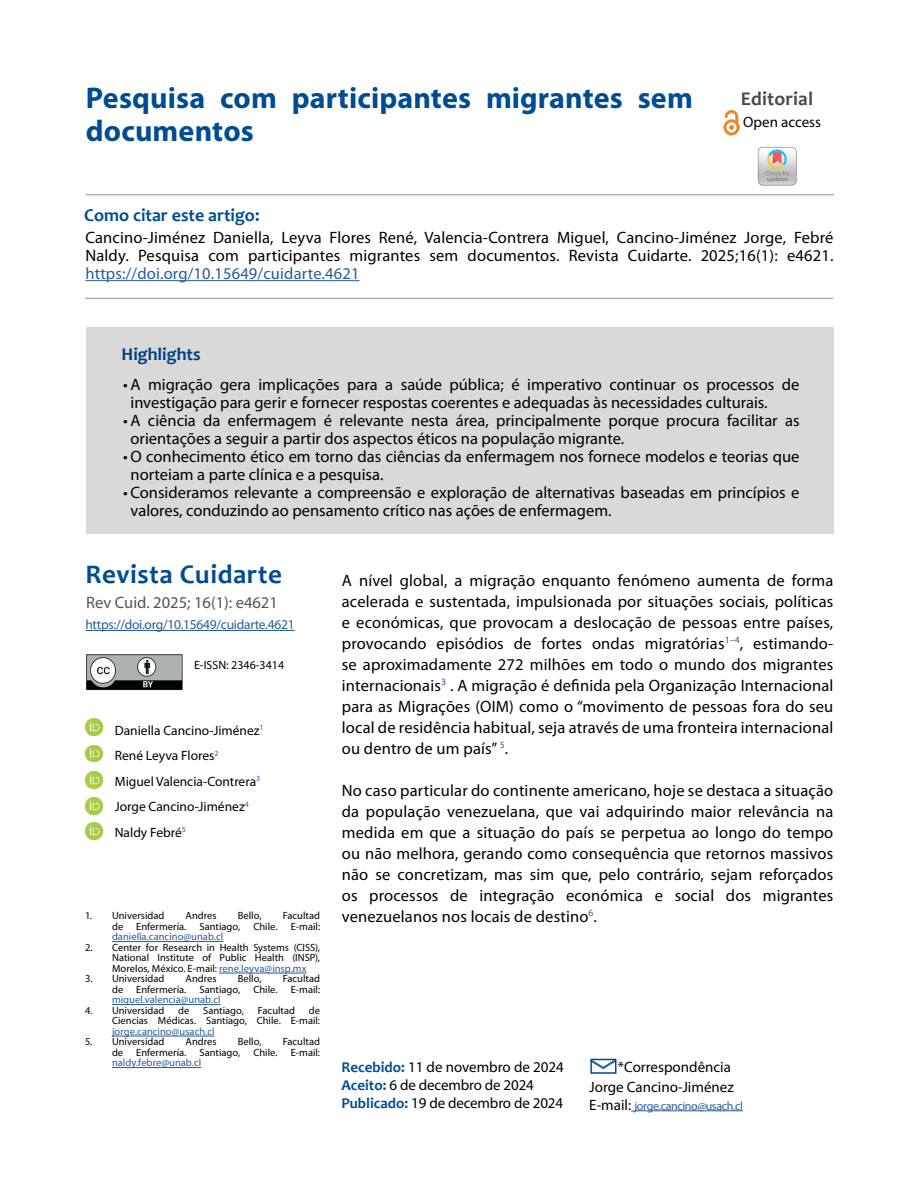
<style>
.page{position:relative;width:918px;height:1188px;background:#fff}
.page>*{position:absolute;margin:0;border:0;box-sizing:border-box;transform-origin:0 0}
.t1{font:700 30px/33px "Myriad Pro";letter-spacing:.005em;color:#004c93}
.t2{font:700 27px "Candara";letter-spacing:.02em;color:#004c93}
.t3{font:700 19.5px "Candara";letter-spacing:.01em;color:#4a4a49}
.t4{font:700 18px "Candara";color:#004c93}
.t5{font:16.5px/21px "Myriad Pro";color:#000}
.t6{font:16.5px "Myriad Pro";letter-spacing:.01em;color:#275b9b}
.t7{font:16.5px "Myriad Pro";color:#555454}
.t8{font:15px/18px "Myriad Pro";color:#000}
.t9{font:13.5px/25.5px "Myriad Pro";color:#000}
.t10{font:13.5px "Myriad Pro";letter-spacing:-.02em;color:#275b9b}
.t11{font:12px "Myriad Pro";letter-spacing:-.03em;color:#275b9b}
.t12{font:12px "Myriad Pro";color:#000}
.t13{font:10.5px/10.5px "Myriad Pro";color:#000;text-align:right}
.t14{font:10.5px "Myriad Pro";color:#275b9b}
.s1{color:#275b9b}
.s2{font-family:"Candara";font-weight:700;color:#004c93}
.s3{font-size:15px;color:#000}
</style>
<div class="page">
<hr style="left:85px;top:298px;width:748px;height:1px;background:#999898">
<hr style="left:86px;top:194px;width:748px;height:1px;background:#999898">
<hr style="left:85px;top:280px;width:275px;height:1px;background:#275b9b">
<hr style="left:85px;top:630px;width:210px;height:1px;background:#275b9b">
<hr style="left:112px;top:941px;width:111px;height:1px;background:#275b9b">
<hr style="left:219px;top:973px;width:88px;height:1px;background:#275b9b">
<hr style="left:112px;top:1004px;width:109px;height:1px;background:#275b9b">
<hr style="left:112px;top:1036px;width:103px;height:1px;background:#275b9b">
<hr style="left:112px;top:1067px;width:89px;height:1px;background:#275b9b">
<hr style="left:634px;top:1111px;width:109px;height:1px;background:#275b9b">
<svg style="left:590px;top:1059px;width:26px;height:10px"></svg>
<img style="left:723px;top:110px;width:17px;height:26px">
<img style="left:757px;top:146px;width:40px;height:40px">
<img style="left:86px;top:654px;width:97px;height:36px">
<img style="left:85px;top:719px;width:17px;height:17px">
<img style="left:85px;top:771px;width:17px;height:17px">
<img style="left:85px;top:798px;width:17px;height:16px">
<img style="left:85px;top:745px;width:17px;height:17px">
<img style="left:85px;top:823px;width:17px;height:16px">
<div style="left:86px;top:327px;width:748px;height:206px;background:#d9d9d9"></div>
<h1 class="t1" style="left:86px;top:80px;width:608px">Pesquisa com participantes migrantes sem documentos</h1>
<p class="t3" style="left:741px;top:87px;width:74px">Editorial</p>
<p class="t8" style="left:743px;top:113px;width:79px">Open access</p>
<p class="t4" style="left:84px;top:204px;width:177px">Como citar este artigo:</p>
<p class="t5" style="left:85px;top:228px;width:749px;line-height:18px">Cancino-Jiménez Daniella, Leyva Flores René, Valencia-Contrera Miguel, Cancino-Jiménez Jorge, Febré<br>Naldy. Pesquisa com participantes migrantes sem documentos. Revista Cuidarte. 2025;16(1): e4621.</p>
<p class="t6" style="left:85px;top:263px;width:276px">https://doi.org/10.15649/cuidarte.4621</p>
<p class="t4" style="left:122px;top:342px;width:81px">Highlights</p>
<p class="t5" style="left:131px;top:375px;width:670px;line-height:18px;text-indent:-8px">• A migração gera implicações para a saúde pública; é imperativo continuar os processos de investigação para gerir e fornecer respostas coerentes e adequadas às necessidades culturais.</p>
<p class="t5" style="left:131px;top:411px;width:671px;line-height:18px;text-indent:-8px">• A ciência da enfermagem é relevante nesta área, principalmente porque procura facilitar as orientações a seguir a partir dos aspectos éticos na população migrante.</p>
<p class="t5" style="left:131px;top:447px;width:670px;line-height:18px;text-indent:-8px">• O conhecimento ético em torno das ciências da enfermagem nos fornece modelos e teorias que norteiam a parte clínica e a pesquisa.</p>
<p class="t5" style="left:131px;top:483px;width:670px;line-height:18px;text-indent:-8px">• Consideramos relevante a compreensão e exploração de alternativas baseadas em princípios e valores, conduzindo ao pensamento crítico nas ações de enfermagem.</p>
<h2 class="t2" style="left:85px;top:557px;width:198px">Revista Cuidarte</h2>
<p class="t7" style="left:86px;top:593px;width:193px">Rev Cuid. 2025; 16(1): e4621</p>
<p class="t10" style="left:85px;top:616px;width:211px">https://doi.org/10.15649/cuidarte.4621</p>
<p class="t12" style="left:194px;top:658px;width:92px">E-ISSN: 2346-3414</p>
<p class="t9" style="left:115px;top:717px;width:150px">Daniella Cancino-Jiménez<sup>1<br></sup>René Leyva Flores<sup>2<br></sup>Miguel Valencia-Contrera<sup>3<br></sup>Jorge Cancino-Jiménez<sup>4<br></sup>Naldy Febré<sup>5</sup></p>
<p class="t13" style="left:112px;top:911px;width:210px">Facultad<br>de Enfermería. Santiago, Chile. E-mail:</p>
<p class="t14" style="left:112px;top:931px;width:113px">daniella.cancino@unab.cl</p>
<p class="t13" style="left:112px;top:942px;width:210px;text-align:justify;text-indent:-27px">2. Center for Research in Health Systems (CISS), National Institute of Public Health (INSP), Morelos, México. E-mail: <span class="s1">rene.leyva@insp.mx</span></p>
<p class="t13" style="left:85px;top:974px;width:81px">3. Universidad</p>
<p class="t13" style="left:186px;top:974px;width:33px">Andres</p>
<p class="t13" style="left:238px;top:974px;width:25px">Bello,</p>
<p class="t13" style="left:85px;top:911px;width:81px">1. Universidad</p>
<p class="t13" style="left:186px;top:911px;width:33px">Andres</p>
<p class="t13" style="left:238px;top:911px;width:25px">Bello,</p>
<p class="t13" style="left:112px;top:974px;width:210px">Facultad<br>de Enfermería. Santiago, Chile. E-mail:</p>
<p class="t14" style="left:112px;top:994px;width:110px">miguel.valencia@unab.cl</p>
<p class="t13" style="left:85px;top:1005px;width:81px">4. Universidad</p>
<p class="t13" style="left:178px;top:1005px;width:13px">de</p>
<p class="t13" style="left:203px;top:1005px;width:42px">Santiago,</p>
<p class="t13" style="left:258px;top:1005px;width:39px">Facultad</p>
<p class="t13" style="left:112px;top:1005px;width:210px">de<br>Ciencias Médicas. Santiago, Chile. E-mail:</p>
<p class="t14" style="left:112px;top:1025px;width:104px">jorge.cancino@usach.cl</p>
<p class="t13" style="left:85px;top:1037px;width:81px">5. Universidad</p>
<p class="t13" style="left:186px;top:1037px;width:33px">Andres</p>
<p class="t13" style="left:238px;top:1037px;width:25px">Bello,</p>
<p class="t13" style="left:112px;top:1037px;width:210px">Facultad<br>de Enfermería. Santiago, Chile. E-mail:</p>
<p class="t14" style="left:112px;top:1057px;width:91px">naldy.febre@unab.cl</p>
<p class="t5" style="left:342px;top:570px;width:493px;text-align:justify">A nível global, a migração enquanto fenómeno aumenta de forma acelerada e sustentada, impulsionada por situações sociais, políticas e económicas, que provocam a deslocação de pessoas entre países, provocando episódios de fortes ondas migratórias<sup>1–4</sup>, estimando&shy;se aproximadamente 272 milhões em todo o mundo dos migrantes internacionais<sup>3</sup> . A migração é definida pela Organização Internacional para as Migrações (OIM) como o “movimento de pessoas fora do seu local de residência habitual, seja através de uma fronteira internacional ou dentro de um país” <sup>5</sup>.</p>
<p class="t5" style="left:342px;top:780px;width:493px;text-align:justify">No caso particular do continente americano, hoje se destaca a situação da população venezuelana, que vai adquirindo maior relevância na medida em que a situação do país se perpetua ao longo do tempo ou não melhora, gerando como consequência que retornos massivos não se concretizam, mas sim que, pelo contrário, sejam reforçados os processos de integração económica e social dos migrantes venezuelanos nos locais de destino<sup>6</sup>.</p>
<p class="t8" style="left:341px;top:1058px;width:224px"><span class="s2">Recebido:</span> 11 de novembro de 2024<br><span class="s2">Aceito:</span> 6 de decembro de 2024<br><span class="s2">Publicado:</span> 19 de decembro de 2024</p>
<p class="t8" style="left:589px;top:1057px;width:146px;line-height:19.5px;text-align:right">*Correspondência<br>Jorge Cancino-Jiménez</p>
<p class="t11" style="left:589px;top:1098px;width:155px"><span class="s3">E-mail:</span> jorge.cancino@usach.cl</p>
</div>
